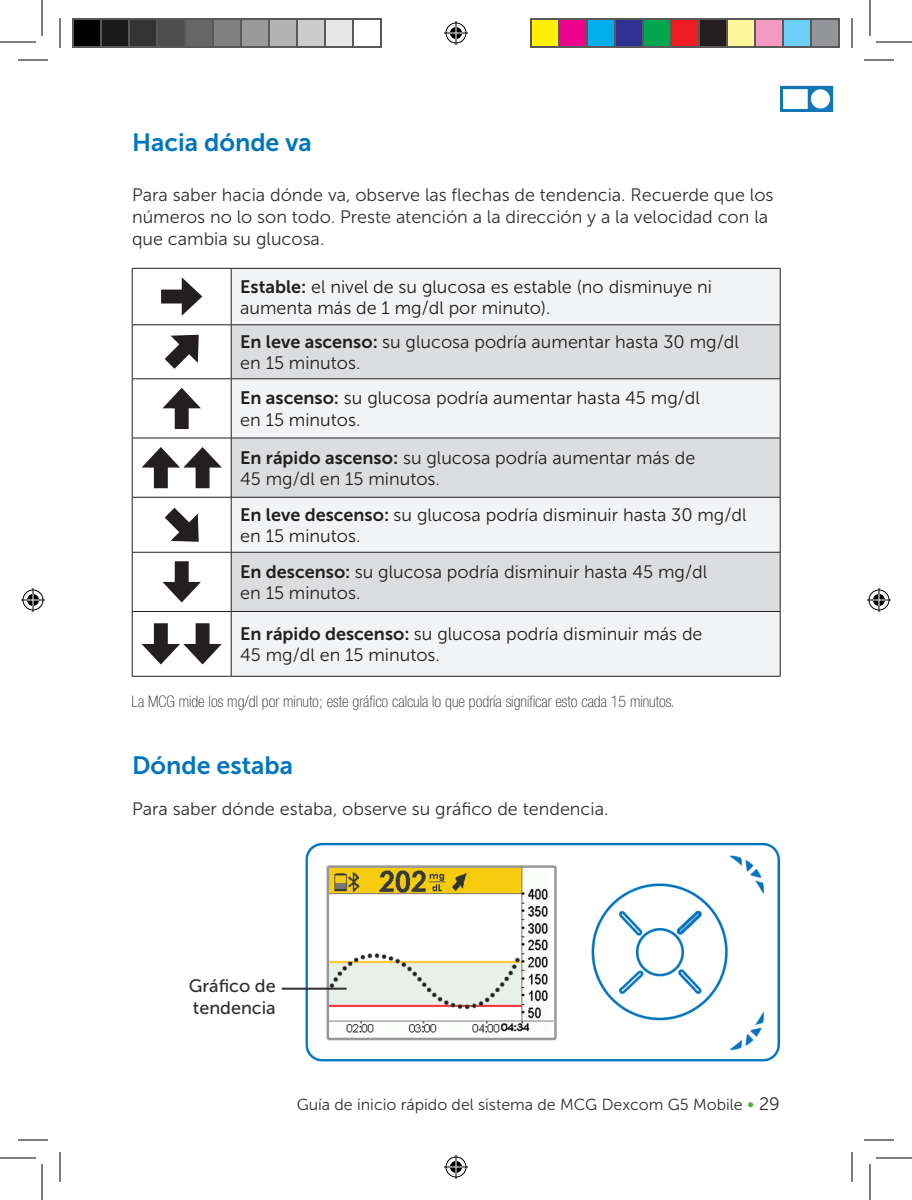
<style>
.page{position:relative;width:912px;height:1200px;background:#fff}
.page>*{position:absolute;margin:0;border:0;box-sizing:border-box;transform-origin:0 0}
.t1{font:25px "Museo Sans 700";color:#0075bf}
.t2{font:18px/21.6px "Museo Sans 300";color:#231f20}
.t3{font:18px/22px "Museo Sans 300";color:#312f30}
.t4{font:18px/21.6px "Museo Sans 500";color:#312f30}
.t5{font:100 condensed 16px "Helvetica Neue LT Pro";color:#312f30}
.t6{font:16px "Museo Sans 300";color:#312f30}
.s1{font-family:"Museo Sans 700"}
.s2{font-size:18px;color:#53b247}
.s3{font-size:18px}
</style>
<div class="page">
<div style="left:232px;top:269px;width:548px;height:407px;background:#f2f3f4"></div>
<svg style="left:232px;top:325px;width:548px;height:286px;fill:#dcdddf"></svg>
<hr style="left:132px;top:268px;width:99px;height:1px;background:#231f20">
<hr style="left:132px;top:269px;width:1px;height:56px;background:#231f20">
<hr style="left:231px;top:268px;width:549px;height:1px;background:#231f20">
<hr style="left:231px;top:269px;width:1px;height:56px;background:#231f20">
<hr style="left:780px;top:269px;width:1px;height:56px;background:#231f20">
<hr style="left:132px;top:324px;width:99px;height:1px;background:#231f20">
<hr style="left:231px;top:324px;width:549px;height:1px;background:#231f20">
<hr style="left:231px;top:325px;width:1px;height:54px;background:#231f20">
<hr style="left:780px;top:325px;width:1px;height:54px;background:#231f20">
<hr style="left:231px;top:378px;width:549px;height:1px;background:#231f20">
<hr style="left:231px;top:379px;width:1px;height:59px;background:#231f20">
<hr style="left:780px;top:379px;width:1px;height:59px;background:#231f20">
<hr style="left:231px;top:438px;width:549px;height:1px;background:#231f20">
<hr style="left:231px;top:438px;width:1px;height:59px;background:#231f20">
<hr style="left:780px;top:438px;width:1px;height:59px;background:#231f20">
<hr style="left:231px;top:497px;width:549px;height:1px;background:#231f20">
<hr style="left:231px;top:498px;width:1px;height:54px;background:#231f20">
<hr style="left:780px;top:498px;width:1px;height:54px;background:#231f20">
<hr style="left:231px;top:552px;width:549px;height:1px;background:#231f20">
<hr style="left:231px;top:553px;width:1px;height:58px;background:#231f20">
<hr style="left:780px;top:553px;width:1px;height:58px;background:#231f20">
<hr style="left:231px;top:611px;width:549px;height:1px;background:#231f20">
<hr style="left:231px;top:612px;width:1px;height:64px;background:#231f20">
<hr style="left:780px;top:612px;width:1px;height:64px;background:#231f20">
<hr style="left:132px;top:676px;width:99px;height:1px;background:#231f20">
<hr style="left:231px;top:676px;width:549px;height:1px;background:#231f20">
<svg style="left:161px;top:277px;width:41px;height:39px"></svg>
<svg style="left:132px;top:325px;width:99px;height:351px"></svg>
<img style="left:296px;top:842px;width:484px;height:220px">
<hr style="left:282px;top:988px;width:65px;height:2px;background:#312f30">
<svg style="left:780px;top:86px;width:53px;height:26px"></svg>
<hr style="left:18px;top:60px;width:30px;height:1px;background:#000">
<hr style="left:864px;top:60px;width:30px;height:1px;background:#000">
<hr style="left:18px;top:1140px;width:30px;height:1px;background:#000">
<hr style="left:864px;top:1140px;width:30px;height:1px;background:#000">
<hr style="left:60px;top:18px;width:1px;height:30px;background:#000">
<hr style="left:60px;top:1152px;width:1px;height:30px;background:#000">
<hr style="left:852px;top:18px;width:1px;height:30px;background:#000">
<hr style="left:852px;top:1152px;width:1px;height:30px;background:#000">
<hr style="left:0;top:42px;width:36px;height:1px;background:#000">
<hr style="left:876px;top:42px;width:36px;height:1px;background:#000">
<hr style="left:0;top:1158px;width:36px;height:1px;background:#000">
<hr style="left:876px;top:1158px;width:36px;height:1px;background:#000">
<hr style="left:42px;top:0;width:1px;height:36px;background:#000">
<hr style="left:42px;top:1164px;width:1px;height:36px;background:#000">
<hr style="left:870px;top:0;width:1px;height:36px;background:#000">
<hr style="left:870px;top:1164px;width:1px;height:36px;background:#000">
<svg style="left:444px;top:21px;width:24px;height:24px"></svg>
<svg style="left:444px;top:1155px;width:24px;height:24px"></svg>
<svg style="left:21px;top:588px;width:24px;height:24px"></svg>
<svg style="left:867px;top:588px;width:24px;height:24px"></svg>
<div style="left:73px;top:19px;width:28px;height:28px;background:#000"></div>
<div style="left:72px;top:18px;width:30px;height:30px;border:2px solid #595959"></div>
<div style="left:101px;top:19px;width:28px;height:28px;background:#1a1a1a"></div>
<div style="left:100px;top:18px;width:30px;height:30px;border:2px solid #595959"></div>
<div style="left:129px;top:19px;width:28px;height:28px;background:#333"></div>
<div style="left:128px;top:18px;width:30px;height:30px;border:2px solid #595959"></div>
<div style="left:157px;top:19px;width:28px;height:28px;background:#4d4d4d"></div>
<div style="left:156px;top:18px;width:30px;height:30px;border:2px solid #595959"></div>
<div style="left:185px;top:19px;width:28px;height:28px;background:#666"></div>
<div style="left:184px;top:18px;width:30px;height:30px;border:2px solid #595959"></div>
<div style="left:213px;top:19px;width:28px;height:28px;background:#808080"></div>
<div style="left:212px;top:18px;width:30px;height:30px;border:2px solid #595959"></div>
<div style="left:241px;top:19px;width:28px;height:28px;background:#999"></div>
<div style="left:240px;top:18px;width:30px;height:30px;border:2px solid #595959"></div>
<div style="left:269px;top:19px;width:28px;height:28px;background:#b3b3b3"></div>
<div style="left:268px;top:18px;width:30px;height:30px;border:2px solid #595959"></div>
<div style="left:297px;top:19px;width:28px;height:28px;background:#ccc"></div>
<div style="left:296px;top:18px;width:30px;height:30px;border:2px solid #595959"></div>
<div style="left:325px;top:19px;width:28px;height:28px;background:#e6e6e6"></div>
<div style="left:324px;top:18px;width:30px;height:30px;border:2px solid #595959"></div>
<div style="left:352px;top:18px;width:30px;height:30px;border:2px solid #595959"></div>
<div style="left:531px;top:19px;width:28px;height:28px;background:#fff101"></div>
<div style="left:530px;top:18px;width:30px;height:30px;border:2px solid #595959"></div>
<div style="left:559px;top:19px;width:28px;height:28px;background:#ed028c"></div>
<div style="left:558px;top:18px;width:30px;height:30px;border:2px solid #595959"></div>
<div style="left:587px;top:19px;width:28px;height:28px;background:#00aeef"></div>
<div style="left:586px;top:18px;width:30px;height:30px;border:2px solid #595959"></div>
<div style="left:615px;top:19px;width:28px;height:28px;background:#2e3092"></div>
<div style="left:614px;top:18px;width:30px;height:30px;border:2px solid #595959"></div>
<div style="left:643px;top:19px;width:28px;height:28px;background:#00a54f"></div>
<div style="left:642px;top:18px;width:30px;height:30px;border:2px solid #595959"></div>
<div style="left:671px;top:19px;width:28px;height:28px;background:#ee1d23"></div>
<div style="left:670px;top:18px;width:30px;height:30px;border:2px solid #595959"></div>
<div style="left:699px;top:19px;width:28px;height:28px;background:#231f20"></div>
<div style="left:698px;top:18px;width:30px;height:30px;border:2px solid #595959"></div>
<div style="left:727px;top:19px;width:28px;height:28px;background:#fff79a"></div>
<div style="left:726px;top:18px;width:30px;height:30px;border:2px solid #595959"></div>
<div style="left:755px;top:19px;width:28px;height:28px;background:#f499c2"></div>
<div style="left:754px;top:18px;width:30px;height:30px;border:2px solid #595959"></div>
<div style="left:783px;top:19px;width:28px;height:28px;background:#6bcff6"></div>
<div style="left:782px;top:18px;width:30px;height:30px;border:2px solid #595959"></div>
<div style="left:811px;top:19px;width:28px;height:28px;background:#939598"></div>
<div style="left:810px;top:18px;width:30px;height:30px;border:2px solid #595959"></div>
<h1 class="t1" style="left:132px;top:129px;width:181px">Hacia dónde va</h1>
<p class="t3" style="left:132px;top:184px;width:643px">Para saber hacia dónde va, observe las flechas de tendencia. Recuerde que los números no lo son todo. Preste atención a la dirección y a la velocidad con la que cambia su glucosa.</p>
<p class="t2" style="left:240px;top:276px;width:473px"><span class="s1">Estable:</span> el nivel de su glucosa es estable (no disminuye ni aumenta más de 1 mg/dl por minuto).</p>
<p class="t2" style="left:240px;top:331px;width:500px"><span class="s1">En leve ascenso:</span> su glucosa podría aumentar hasta 30 mg/dl en 15 minutos.</p>
<p class="t2" style="left:240px;top:387px;width:461px"><span class="s1">En ascenso:</span> su glucosa podría aumentar hasta 45 mg/dl en 15 minutos.</p>
<p class="t2" style="left:240px;top:447px;width:457px"><span class="s1">En rápido ascenso:</span> su glucosa podría aumentar más de<br>45 mg/dl en 15 minutos.</p>
<p class="t2" style="left:240px;top:504px;width:508px"><span class="s1">En leve descenso:</span> su glucosa podría disminuir hasta 30 mg/dl en 15 minutos.</p>
<p class="t2" style="left:240px;top:561px;width:469px"><span class="s1">En descenso:</span> su glucosa podría disminuir hasta 45 mg/dl en 15 minutos.</p>
<p class="t2" style="left:240px;top:623px;width:464px"><span class="s1">En rápido descenso:</span> su glucosa podría disminuir más de<br>45 mg/dl en 15 minutos.</p>
<p class="t5" style="left:131px;top:692px;width:545px">La MCG mide los mg/dl por minuto; este gráfico calcula lo que podría significar esto cada 15 minutos.</p>
<h1 class="t1" style="left:132px;top:752px;width:163px">Dónde estaba</h1>
<p class="t3" style="left:132px;top:798px;width:478px">Para saber dónde estaba, observe su gráfico de tendencia.</p>
<p class="t4" style="left:189px;top:975px;width:88px">Gráfico de tendencia</p>
<p class="t6" style="left:297px;top:1095px;width:485px">Guía de inicio rápido del sistema de MCG Dexcom G5 Mobile <span class="s2">•</span> <span class="s3">29</span></p>
</div>
